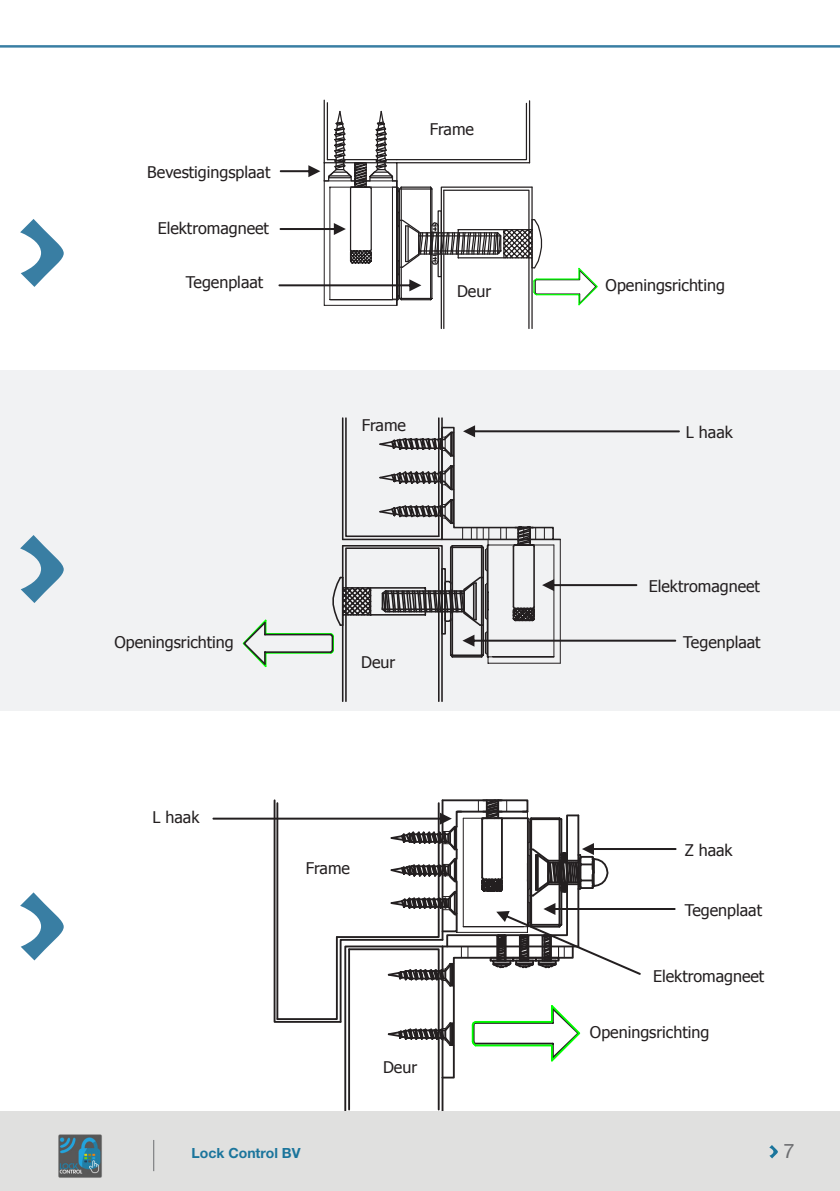
<style>
.page{position:relative;width:840px;height:1191px;background:#fff}
.page>*{position:absolute;margin:0;border:0;box-sizing:border-box;transform-origin:0 0}
.t1{font:20px "Helvetica Neue LT Std";color:#6c6d70}
.ParaStyle01-Interlin{font:16px "Tahoma";color:#231f20}
.ParaStyle22-Interlin{font:16px "Tahoma";color:#231f20}
.ParaStyle30-Interlin{font:16px "Tahoma";color:#231f20}
.ParaStyle31-Interlin{font:16px "Tahoma";color:#231f20}
.t2{font:700 14px "Helvetica Neue LT Std";color:#1b759c}
</style>
<div class="page">
<hr style="left:0;top:45px;width:839px;height:2px;background:#397ea3">
<div style="left:0;top:370px;width:839px;height:341px;background:#f1f2f3"></div>
<svg style="left:20px;top:219px;width:44px;height:68px"></svg>
<svg style="left:20px;top:535px;width:44px;height:68px"></svg>
<svg style="left:20px;top:892px;width:44px;height:68px"></svg>
<svg style="left:242px;top:417px;width:437px;height:285px"></svg>
<svg style="left:212px;top:799px;width:464px;height:312px"></svg>
<svg style="left:278px;top:99px;width:320px;height:230px"></svg>
<div style="left:0;top:1111px;width:839px;height:80px;background:#e0e0df"></div>
<hr style="left:153px;top:1140px;width:1px;height:31px;background:#6c6d70">
<svg style="left:769px;top:1145px;width:8px;height:13px"></svg>
<img style="left:58px;top:1134px;width:44px;height:44px">
<p class="ParaStyle01-Interlin" style="left:147px;top:162px;width:124px">Bevestigingsplaat</p>
<p class="ParaStyle01-Interlin" style="left:158px;top:217px;width:113px">Elektromagneet</p>
<p class="ParaStyle31-Interlin" style="left:186px;top:271px;width:79px">Tegenplaat</p>
<p class="ParaStyle01-Interlin" style="left:429px;top:118px;width:46px">Frame</p>
<p class="ParaStyle01-Interlin" style="left:361px;top:414px;width:46px">Frame</p>
<p class="ParaStyle01-Interlin" style="left:457px;top:280px;width:36px">Deur</p>
<p class="ParaStyle01-Interlin" style="left:114px;top:632px;width:121px">Openingsrichting</p>
<p class="ParaStyle01-Interlin" style="left:152px;top:806px;width:48px">L haak</p>
<p class="ParaStyle01-Interlin" style="left:361px;top:651px;width:36px">Deur</p>
<p class="ParaStyle01-Interlin" style="left:305px;top:857px;width:46px">Frame</p>
<p class="ParaStyle22-Interlin" style="left:383px;top:1056px;width:36px">Deur</p>
<p class="ParaStyle01-Interlin" style="left:605px;top:275px;width:121px">Openingsrichting</p>
<p class="ParaStyle01-Interlin" style="left:685px;top:421px;width:48px">L haak</p>
<p class="ParaStyle01-Interlin" style="left:648px;top:575px;width:113px">Elektromagneet</p>
<p class="ParaStyle01-Interlin" style="left:682px;top:631px;width:79px">Tegenplaat</p>
<p class="ParaStyle30-Interlin" style="left:684px;top:839px;width:49px">Z haak</p>
<p class="ParaStyle30-Interlin" style="left:684px;top:899px;width:79px">Tegenplaat</p>
<p class="ParaStyle01-Interlin" style="left:652px;top:965px;width:113px">Elektromagneet</p>
<p class="ParaStyle22-Interlin" style="left:589px;top:1021px;width:121px">Openingsrichting</p>
<p class="t2" style="left:191px;top:1144px;width:110px">Lock Control BV</p>
<p class="t1" style="left:783px;top:1139px;width:13px">7</p>
</div>
